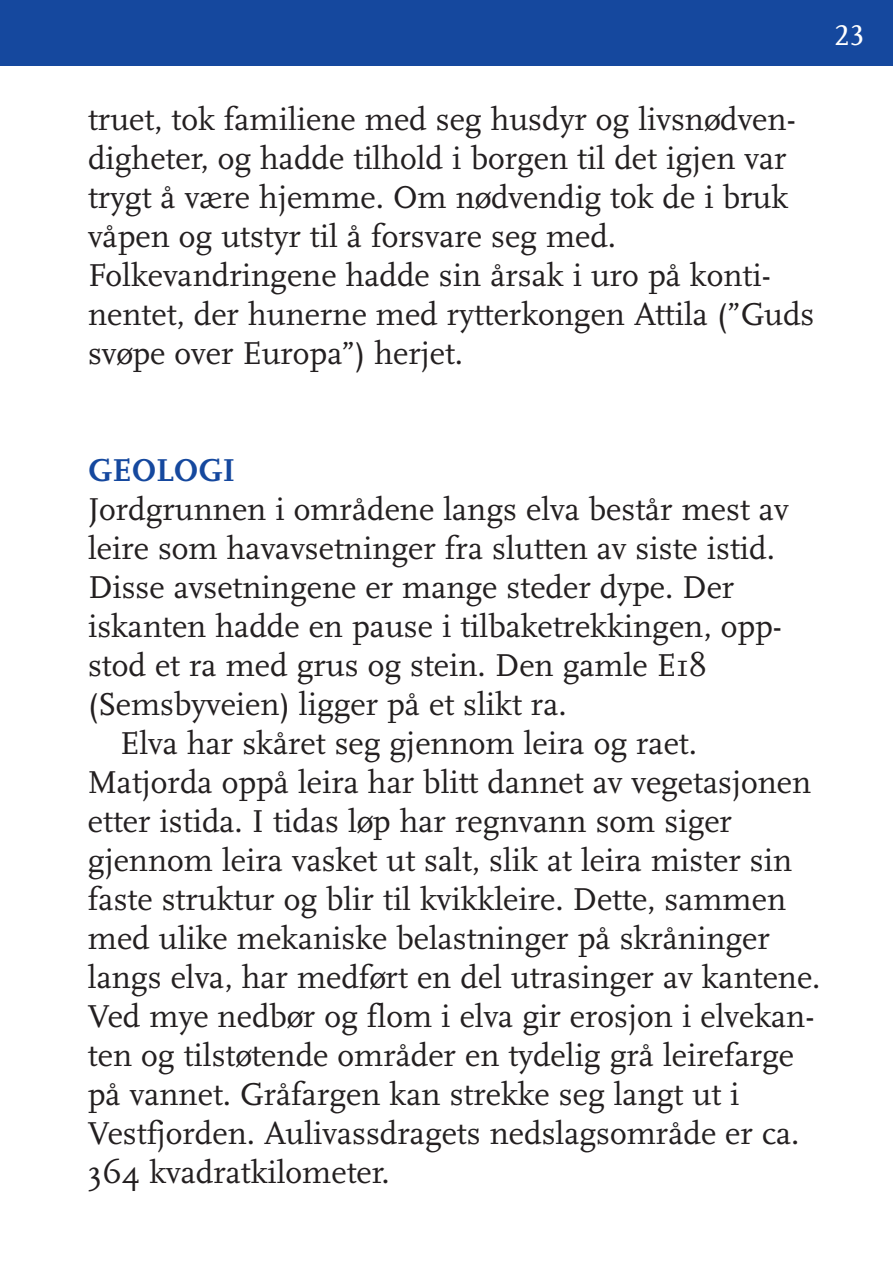
<style>
.page{position:relative;width:893px;height:1263px;background:#fff}
.page>*{position:absolute;margin:0;border:0;box-sizing:border-box;transform-origin:0 0}
.t1{font:33px/39px "Scala";color:#231f20}
.t2{font:700 33px "Scala";color:#15489e}
.t3{font:30px "Scala Caps";color:#fff}
</style>
<div class="page">
<div style="left:0;top:0;width:893px;height:65px;background:#15489e"></div>
<p class="t3" style="left:834px;top:17px;width:31px">23</p>
<p class="t1" style="left:88px;top:99px;width:728px">truet, tok familiene med seg husdyr og livsnødven&shy;digheter, og hadde tilhold i borgen til det igjen var trygt å være hjemme. Om nødvendig tok de i bruk våpen og utstyr til å forsvare seg med.<br>Folkevandringene hadde sin årsak i uro på konti&shy;nentet, der hunerne med rytterkongen Attila (”Guds svøpe over Europa”) herjet.</p>
<p class="t2" style="left:88px;top:450px;width:149px">GEOLOGI</p>
<p class="t1" style="left:88px;top:489px;width:702px">Jordgrunnen i områdene langs elva består mest av</p>
<p class="t1" style="left:88px;top:528px;width:688px">leire som havavsetninger fra slutten av siste istid.</p>
<p class="t1" style="left:88px;top:567px;width:648px">Disse avsetningene er mange steder dype. Der</p>
<p class="t1" style="left:88px;top:606px;width:695px">iskanten hadde en pause i tilbaketrekkingen, opp-</p>
<p class="t1" style="left:88px;top:645px;width:620px">stod et ra med grus og stein. Den gamle E18</p>
<p class="t1" style="left:88px;top:684px;width:480px">(Semsbyveien) ligger på et slikt ra.</p>
<p class="t1" style="left:120px;top:723px;width:578px">Elva har skåret seg gjennom leira og raet.</p>
<p class="t1" style="left:88px;top:762px;width:725px">Matjorda oppå leira har blitt dannet av vegetasjonen</p>
<p class="t1" style="left:88px;top:801px;width:646px">etter istida. I tidas løp har regnvann som siger</p>
<p class="t1" style="left:88px;top:840px;width:706px">gjennom leira vasket ut salt, slik at leira mister sin</p>
<p class="t1" style="left:88px;top:879px;width:700px">faste struktur og blir til kvikkleire. Dette, sammen</p>
<p class="t1" style="left:88px;top:918px;width:683px">med ulike mekaniske belastninger på skråninger</p>
<p class="t1" style="left:88px;top:957px;width:734px">langs elva, har medført en del utrasinger av kantene.</p>
<p class="t1" style="left:88px;top:996px;width:728px">Ved mye nedbør og flom i elva gir erosjon i elvekan-</p>
<p class="t1" style="left:88px;top:1035px;width:708px">ten og tilstøtende områder en tydelig grå leirefarge</p>
<p class="t1" style="left:88px;top:1074px;width:653px">på vannet. Gråfargen kan strekke seg langt ut i</p>
<p class="t1" style="left:88px;top:1113px;width:713px">Vestfjorden. Aulivassdragets nedslagsområde er ca.</p>
<p class="t1" style="left:88px;top:1152px;width:303px">364 kvadratkilometer.</p>
</div>
